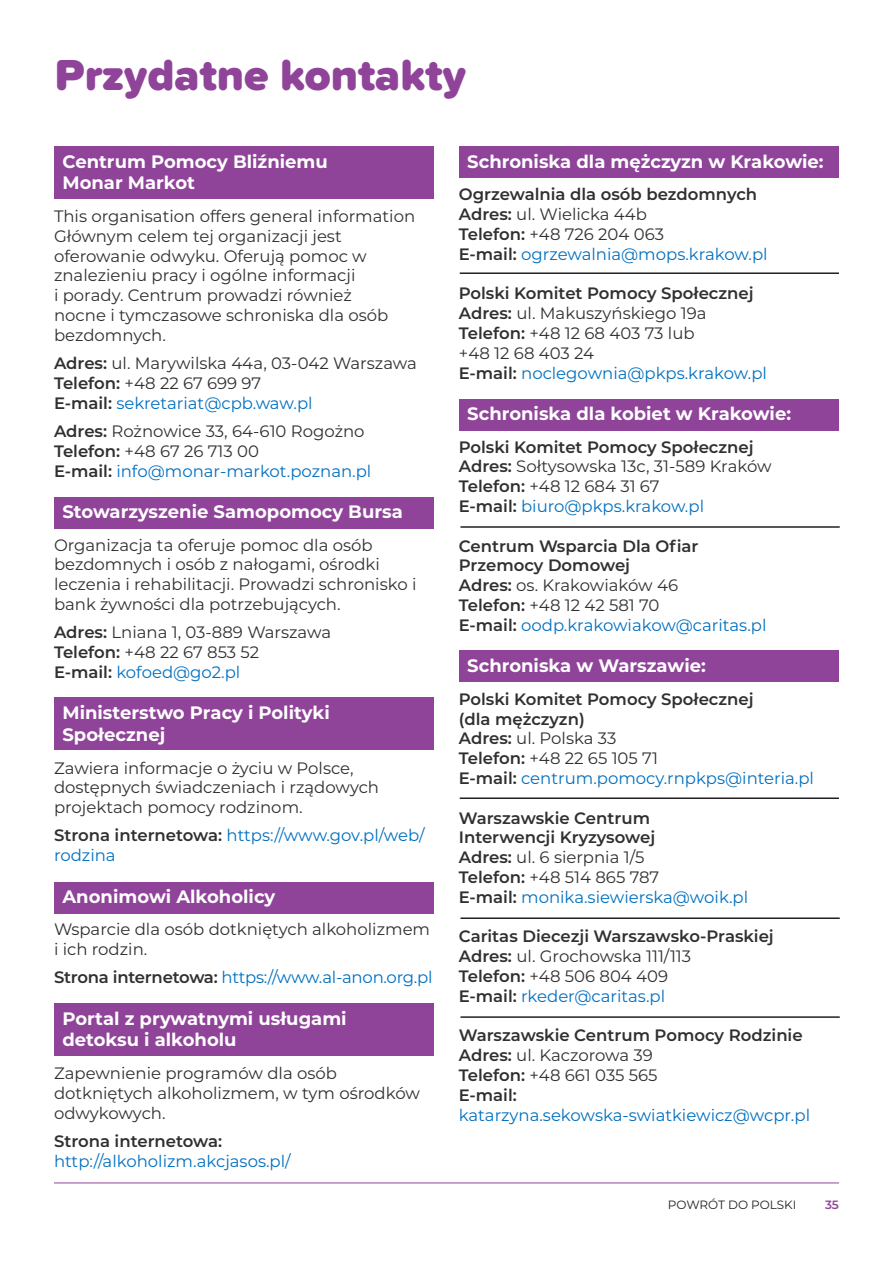
<style>
.page{position:relative;width:893px;height:1263px;background:#fff}
.page>*{position:absolute;margin:0;border:0;box-sizing:border-box;transform-origin:0 0}
.t1{font:900 45px "Proxima Soft";color:#8f4499}
.t2{font:700 18px/21.6px "Montserrat";color:#fff}
.t3{font:600 16.5px/19.8px "Montserrat";color:#312f30}
.t4{font:16.5px/19.8px "Montserrat";color:#312f30}
.t5{font:16.5px/19.8px "Montserrat";color:#0070c0}
.t6{font:12px "Montserrat";color:#231f20}
.t7{font:600 12px "Montserrat";color:#8f4499}
.s1{font-weight:600}
.s2{color:#0070c0}
.s3{font-weight:600;color:#312f30}
.s4{font-weight:400}
.s5{font-weight:400;color:#0070c0}
</style>
<div class="page">
<hr style="left:54px;top:1182px;width:785px;height:1px;background:#8f4499">
<div style="left:460px;top:650px;width:379px;height:32px;background:#8f4499"></div>
<div style="left:460px;top:399px;width:379px;height:32px;background:#8f4499"></div>
<div style="left:460px;top:146px;width:379px;height:32px;background:#8f4499"></div>
<div style="left:54px;top:1003px;width:379px;height:52px;background:#8f4499"></div>
<div style="left:54px;top:882px;width:379px;height:32px;background:#8f4499"></div>
<div style="left:54px;top:146px;width:379px;height:52px;background:#8f4499"></div>
<div style="left:54px;top:497px;width:379px;height:32px;background:#8f4499"></div>
<div style="left:54px;top:697px;width:379px;height:52px;background:#8f4499"></div>
<hr style="left:460px;top:272px;width:379px;height:2px;background:#231f20">
<hr style="left:460px;top:526px;width:380px;height:2px;background:#231f20">
<hr style="left:460px;top:797px;width:379px;height:2px;background:#231f20">
<hr style="left:460px;top:917px;width:380px;height:2px;background:#231f20">
<hr style="left:460px;top:1016px;width:380px;height:2px;background:#231f20">
<h1 class="t1" style="left:55px;top:40px;width:413px">Przydatne kontakty</h1>
<p class="t2" style="left:63px;top:150px;width:267px">Centrum Pomocy Bliźniemu<br>Monar Markot</p>
<p class="t4" style="left:54px;top:206px;width:363px">This organisation offers general information Głównym celem tej organizacji jest oferowanie odwyku. Oferują pomoc w znalezieniu pracy i ogólne informacji<br>i porady. Centrum prowadzi również<br>nocne i tymczasowe schroniska dla osób bezdomnych.</p>
<p class="t4" style="left:54px;top:353px;width:364px"><span class="s1">Adres:</span> ul. Marywilska 44a, 03-042 Warszawa<br><span class="s1">Telefon:</span> +48 22 67 699 97<br><span class="s1">E-mail:</span> <span class="s2">sekretariat@cpb.waw.pl</span></p>
<p class="t4" style="left:54px;top:421px;width:319px"><span class="s1">Adres:</span> Rożnowice 33, 64-610 Rogożno<br><span class="s1">Telefon:</span> +48 67 26 713 00<br><span class="s1">E-mail:</span> <span class="s2">info@monar-markot.poznan.pl</span></p>
<p class="t2" style="left:63px;top:500px;width:342px">Stowarzyszenie Samopomocy Bursa</p>
<p class="t4" style="left:54px;top:534px;width:364px">Organizacja ta oferuje pomoc dla osób bezdomnych i osób z nałogami, ośrodki leczenia i rehabilitacji. Prowadzi schronisko i bank żywności dla potrzebujących.</p>
<p class="t4" style="left:54px;top:622px;width:279px"><span class="s1">Adres:</span> Lniana 1, 03-889 Warszawa<br><span class="s1">Telefon:</span> +48 22 67 853 52<br><span class="s1">E-mail:</span> <span class="s2">kofoed@go2.pl</span></p>
<p class="t2" style="left:63px;top:701px;width:269px">Ministerstwo Pracy i Polityki<br>Społecznej</p>
<p class="t4" style="left:54px;top:757px;width:327px">Zawiera informacje o życiu w Polsce, dostępnych świadczeniach i rządowych projektach pomocy rodzinom.</p>
<p class="t5" style="left:54px;top:825px;width:372px"><span class="s3">Strona internetowa:</span> https://www.gov.pl/web/ rodzina</p>
<p class="t2" style="left:63px;top:884px;width:214px">Anonimowi Alkoholicy</p>
<p class="t4" style="left:54px;top:919px;width:378px">Wsparcie dla osób dotkniętych alkoholizmem i ich rodzin.</p>
<p class="t5" style="left:54px;top:967px;width:380px"><span class="s3">Strona internetowa:</span> https://www.al-anon.org.pl</p>
<p class="t2" style="left:63px;top:1007px;width:286px">Portal z prywatnymi usługami detoksu i alkoholu</p>
<p class="t4" style="left:54px;top:1062px;width:367px">Zapewnienie programów dla osób dotkniętych alkoholizmem, w tym ośrodków odwykowych.</p>
<p class="t3" style="left:54px;top:1130px;width:170px">Strona internetowa:</p>
<p class="t5" style="left:54px;top:1150px;width:238px">http://alkoholizm.akcjasos.pl/</p>
<p class="t2" style="left:467px;top:150px;width:358px">Schroniska dla mężczyzn w Krakowie:</p>
<p class="t3" style="left:459px;top:184px;width:310px">Ogrzewalnia dla osób bezdomnych<br>Adres: <span class="s4">ul. Wielicka 44b<br></span>Telefon: <span class="s4">+48 726 204 063<br></span>E-mail: <span class="s5">ogrzewalnia@mops.krakow.pl</span></p>
<p class="t3" style="left:459px;top:283px;width:310px">Polski Komitet Pomocy Społecznej<br>Adres: <span class="s4">ul. Makuszyńskiego 19a<br></span>Telefon: <span class="s4">+48 12 68 403 73 lub<br>+48 12 68 403 24<br></span>E-mail: <span class="s5">noclegownia@pkps.krakow.pl</span></p>
<p class="t2" style="left:467px;top:402px;width:325px">Schroniska dla kobiet w Krakowie:</p>
<p class="t3" style="left:459px;top:436px;width:314px">Polski Komitet Pomocy Społecznej<br>Adres: <span class="s4">Sołtysowska 13c, 31-589 Kraków<br></span>Telefon: <span class="s4">+48 12 684 31 67<br></span>E-mail: <span class="s5">biuro@pkps.krakow.pl</span></p>
<p class="t3" style="left:459px;top:535px;width:309px">Centrum Wsparcia Dla Ofiar<br>Przemocy Domowej<br>Adres: <span class="s4">os. Krakowiaków 46<br></span>Telefon: <span class="s4">+48 12 42 581 70<br></span>E-mail: <span class="s5">oodp.krakowiakow@caritas.pl</span></p>
<p class="t2" style="left:467px;top:654px;width:240px">Schroniska w Warszawie:</p>
<p class="t3" style="left:459px;top:688px;width:357px">Polski Komitet Pomocy Społecznej<br>(dla mężczyzn)<br>Adres: <span class="s4">ul. Polska 33<br></span>Telefon: <span class="s4">+48 22 65 105 71<br></span>E-mail: <span class="s5">centrum.pomocy.rnpkps@interia.pl</span></p>
<p class="t3" style="left:459px;top:807px;width:291px">Warszawskie Centrum<br>Interwencji Kryzysowej<br>Adres: <span class="s4">ul. 6 sierpnia 1/5<br></span>Telefon: <span class="s4">+48 514 865 787<br></span>E-mail: <span class="s5">monika.siewierska@woik.pl</span></p>
<p class="t3" style="left:459px;top:926px;width:317px">Caritas Diecezji Warszawsko-Praskiej<br>Adres: <span class="s4">ul. Grochowska 111/113<br></span>Telefon: <span class="s4">+48 506 804 409<br></span>E-mail: <span class="s5">rkeder@caritas.pl</span></p>
<p class="t3" style="left:459px;top:1025px;width:345px">Warszawskie Centrum Pomocy Rodzinie<br>Adres: <span class="s4">ul. Kaczorowa 39<br></span>Telefon: <span class="s4">+48 661 035 565<br></span>E-mail:</p>
<p class="t5" style="left:459px;top:1104px;width:353px">katarzyna.sekowska-swiatkiewicz@wcpr.pl</p>
<p class="t6" style="left:668px;top:1197px;width:130px">POWRÓT DO POLSKI</p>
<p class="t7" style="left:825px;top:1196px;width:15px">35</p>
</div>
